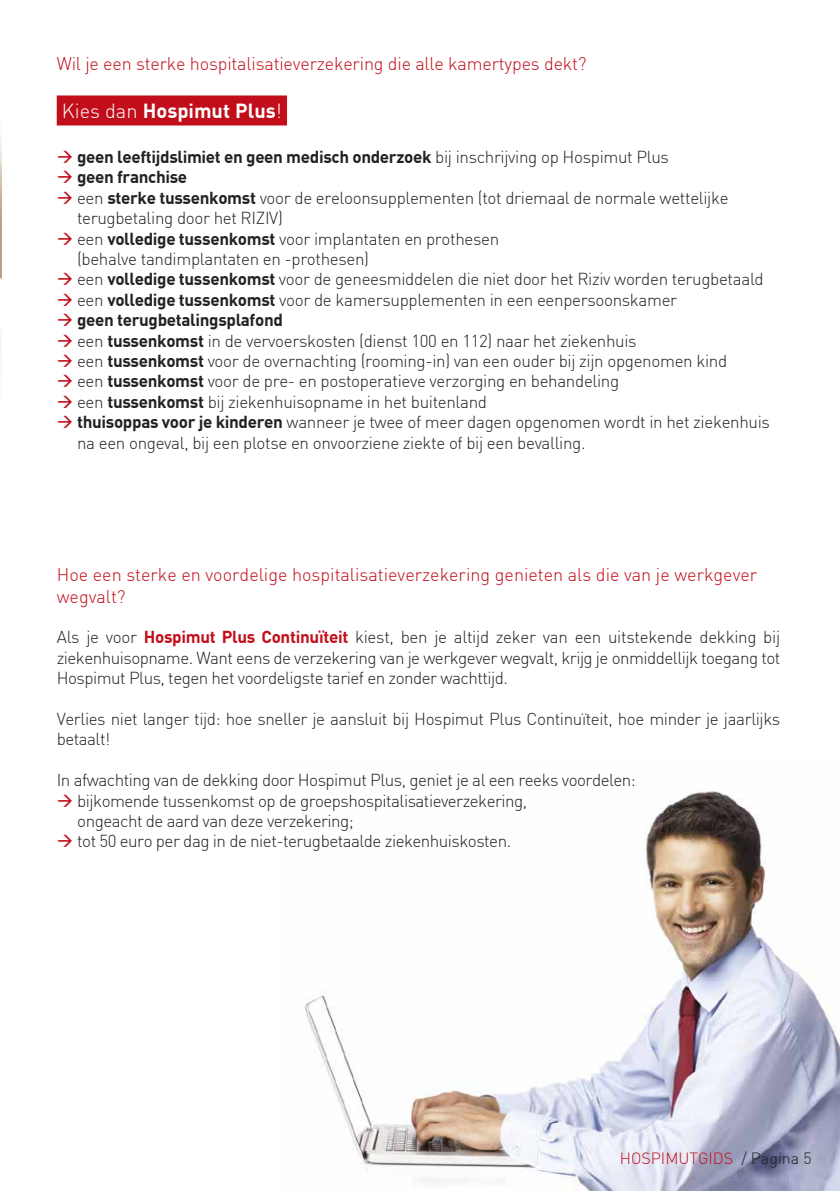
<style>
.page{position:relative;width:840px;height:1191px;background:#fff}
.page>*{position:absolute;margin:0;border:0;box-sizing:border-box;transform-origin:0 0}
.t1{font:700 20px "DIN Offc";color:#fff}
.t2{font:300 18px/21.6px "DIN Offc";color:#c20e1a}
.t3{font:300 17px/20.4px "DIN Offc";letter-spacing:-.02em;color:#222221}
.t4{font:700 17px "DIN Offc";letter-spacing:-.02em;color:#222221}
.t5{font:300 16px "DIN Offc";color:#c20e1a}
.s1{font-weight:300}
.s2{color:#c20e1a}
.s3{font-weight:700}
.s4{font-weight:700;color:#c20e1a}
.s5{color:#222221}
</style>
<div class="page">
<img style="left:305px;top:791px;width:534px;height:400px">
<div style="left:57px;top:95px;width:230px;height:30px;background:#c20e1a"></div>
<img style="left:0;top:135px;width:1px;height:210px">
<p class="t2" style="left:57px;top:53px;width:531px">Wil je een sterke hospitalisatieverzekering die alle kamertypes dekt?</p>
<p class="t1" style="left:62px;top:98px;width:221px"><span class="s1">Kies dan</span> Hospimut Plus<span class="s1">!</span></p>
<p class="t4" style="left:57px;top:146px;width:613px"><span class="s2">→</span> geen leeftijdslimiet en geen medisch onderzoek <span class="s1">bij inschrijving op Hospimut Plus</span></p>
<p class="t4" style="left:57px;top:166px;width:132px"><span class="s2">→</span> geen franchise</p>
<p class="t3" style="left:77px;top:187px;width:652px;text-indent:-20px"><span class="s2">→</span> een <span class="s3">sterke tussenkomst</span> voor de ereloonsupplementen (tot driemaal de normale wettelijke terugbetaling door het RIZIV)</p>
<p class="t3" style="left:77px;top:228px;width:423px;text-indent:-20px"><span class="s2">→</span> een <span class="s3">volledige tussenkomst</span> voor implantaten en prothesen (behalve tandimplantaten en -prothesen)</p>
<p class="t3" style="left:57px;top:269px;width:708px"><span class="s2">→</span> een <span class="s3">volledige tussenkomst</span> voor de geneesmiddelen die niet door het Riziv worden terugbetaald</p>
<p class="t3" style="left:57px;top:289px;width:621px"><span class="s2">→</span> een <span class="s3">volledige tussenkomst</span> voor de kamersupplementen in een eenpersoonskamer</p>
<p class="t4" style="left:57px;top:309px;width:227px"><span class="s2">→</span> geen terugbetalingsplafond</p>
<p class="t3" style="left:57px;top:330px;width:581px"><span class="s2">→</span> een <span class="s3">tussenkomst</span> in de vervoerskosten (dienst 100 en 112) naar het ziekenhuis</p>
<p class="t3" style="left:57px;top:350px;width:671px"><span class="s2">→</span> een <span class="s3">tussenkomst</span> voor de overnachting (rooming-in) van een ouder bij zijn opgenomen kind</p>
<p class="t3" style="left:57px;top:371px;width:563px"><span class="s2">→</span> een <span class="s3">tussenkomst</span> voor de pre- en postoperatieve verzorging en behandeling</p>
<p class="t3" style="left:57px;top:391px;width:431px"><span class="s2">→</span> een <span class="s3">tussenkomst</span> bij ziekenhuisopname in het buitenland</p>
<p class="t3" style="left:77px;top:412px;width:694px;text-indent:-20px"><span class="s2">→</span> <span class="s3">thuisoppas voor je kinderen</span> wanneer je twee of meer dagen opgenomen wordt in het ziekenhuis na een ongeval, bij een plotse en onvoorziene ziekte of bij een bevalling.</p>
<p class="t2" style="left:57px;top:563px;width:701px">Hoe een sterke en voordelige hospitalisatieverzekering genieten als die van je werkgever wegvalt?</p>
<p class="t3" style="left:57px;top:627px;width:724px;text-align:justify">Als je voor <span class="s4">Hospimut Plus Continuïteit</span> kiest, ben je altijd zeker van een uitstekende dekking bij ziekenhuisopname. Want eens de verzekering van je werkgever wegvalt, krijg je onmiddellijk toegang tot Hospimut Plus, tegen het voordeligste tarief en zonder wachttijd.</p>
<p class="t3" style="left:57px;top:708px;width:724px">Verlies niet langer tijd: hoe sneller je aansluit bij Hospimut Plus Continuïteit, hoe minder je jaarlijks betaalt!</p>
<p class="t3" style="left:57px;top:769px;width:580px">In afwachting van de dekking door Hospimut Plus, geniet je al een reeks voordelen:</p>
<p class="t3" style="left:77px;top:790px;width:451px;text-indent:-20px"><span class="s2">→</span> bijkomende tussenkomst op de groepshospitalisatieverzekering, ongeacht de aard van deze verzekering;</p>
<p class="t3" style="left:57px;top:831px;width:455px"><span class="s2">→</span> tot 50 euro per dag in de niet-terugbetaalde ziekenhuiskosten.</p>
<p class="t5" style="left:619px;top:1147px;width:193px">HOSPIMUTGIDS <span class="s5">/ Pagina 5</span></p>
</div>
